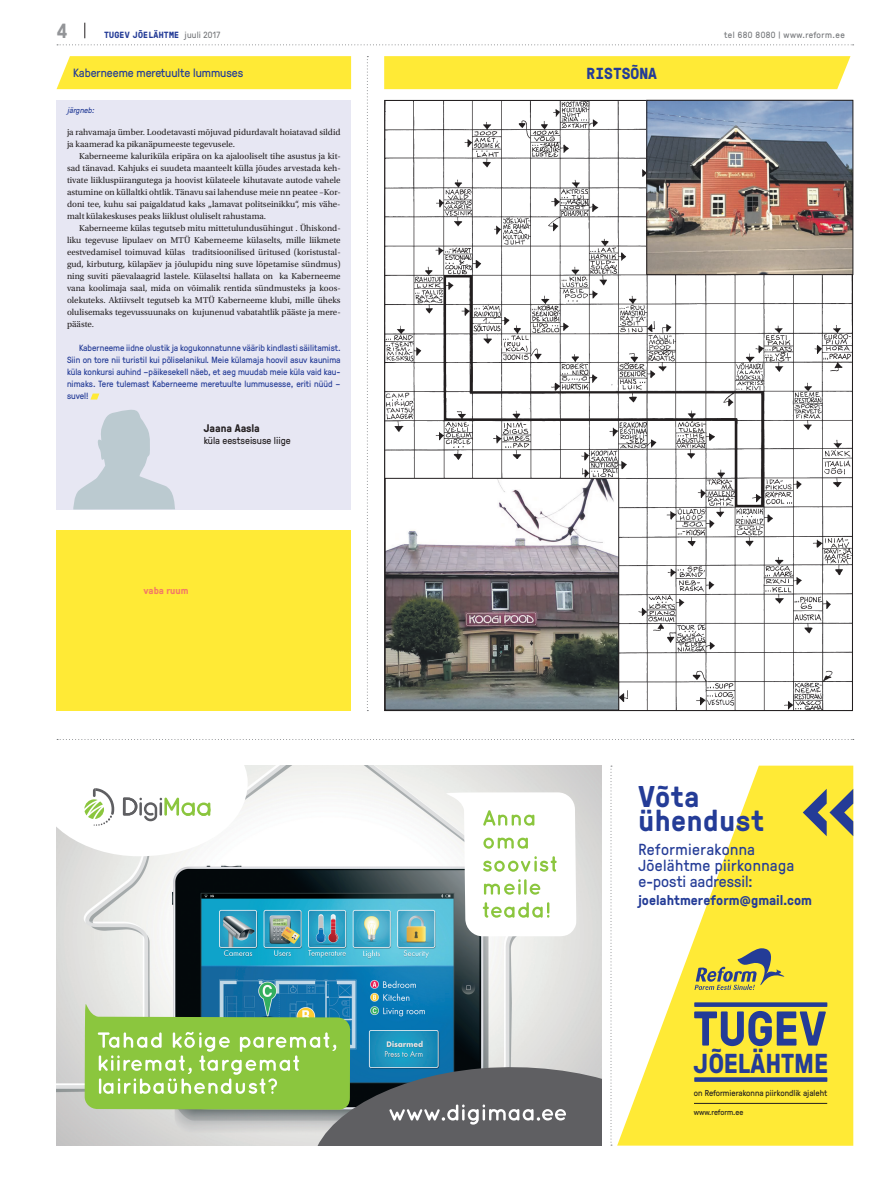
<style>
.page{position:relative;width:893px;height:1191px;background:#fff}
.page>*{position:absolute;margin:0;border:0;box-sizing:border-box;transform-origin:0 0}
.t1{font:700 30px/24px "GT Pressura";letter-spacing:.02em;color:#243c97}
.t2{font:700 27.4px "GT Pressura";letter-spacing:.005em;color:#243c97}
.t3{font:700 20.5px "GT Pressura Mono";color:#939598}
.t4{font:16px/16px "GT Pressura";letter-spacing:.02em;color:#243c97}
.t5{font:700 16px "GT Pressura Mono";color:#243c97}
.t6{font:700 14px "GT Pressura";color:#243c97}
.t7{font:12px "GT Pressura";color:#243c97}
.t8{font:700 11px "GT Pressura";color:#231f20}
.t9{font:10px "GT Pressura";color:#231f20}
.t10{font:700 10px "GT Pressura";letter-spacing:.005em;color:#f37a66}
.t11{font:9px/12px "Utopia Std";color:#231f20;text-align:justify}
.t12{font:9px/12px "GT Pressura";color:#243c97;text-align:justify}
.t13{font:9px "GT Pressura";letter-spacing:.05em;color:#76787b}
.t14{font:700 9px "GT Pressura Mono";letter-spacing:.025em;color:#243c97}
.t15{font:8.6px "GT Pressura";color:#231f20}
.t16{font:8px "GT Pressura";color:#231f20}
.t17{font:italic 8px "GT Pressura";color:#243c97}
.s1{font-family:"GT Pressura";font-weight:400;color:#76787b}
</style>
<div class="page">
<svg style="left:57px;top:44px;width:797px;height:1px"></svg>
<svg style="left:85px;top:23px;width:1px;height:15px"></svg>
<svg style="left:617px;top:765px;width:236px;height:380px;fill:#ffea36"></svg>
<svg style="left:57px;top:739px;width:797px;height:1px"></svg>
<hr style="left:694px;top:1103px;width:133px;height:1px;background:#231f20">
<img style="left:386px;top:102px;width:465px;height:607px">
<img style="left:387px;top:480px;width:230px;height:228px">
<div style="left:385px;top:478px;width:234px;height:232px;border:1px solid #231f20"></div>
<img style="left:648px;top:102px;width:203px;height:171px">
<div style="left:646px;top:100px;width:207px;height:175px;border:1px solid #231f20"></div>
<img style="left:57px;top:765px;width:544px;height:380px">
<svg style="left:57px;top:765px;width:191px;height:91px"></svg>
<svg style="left:85px;top:1001px;width:516px;height:144px;background:#84a483"></svg>
<svg style="left:442px;top:792px;width:134px;height:144px"></svg>
<svg style="left:694px;top:1011px;width:132px;height:35px;background:#919366"></svg>
<div style="left:694px;top:1002px;width:133px;height:5px;background:#243c97"></div>
<svg style="left:694px;top:1077px;width:133px;height:4px"></svg>
<svg style="left:694px;top:948px;width:90px;height:42px;background:#c2ba50"></svg>
<svg style="left:610px;top:765px;width:2px;height:380px"></svg>
<div style="left:57px;top:100px;width:294px;height:409px;background:#e7e7f3"></div>
<svg style="left:90px;top:393px;width:9px;height:6px"></svg>
<div style="left:384px;top:56px;width:466px;height:33px;background:#ffea36"></div>
<div style="left:57px;top:56px;width:294px;height:33px;background:#ffea36"></div>
<svg style="left:367px;top:56px;width:1px;height:655px"></svg>
<svg style="left:803px;top:788px;width:50px;height:48px;background:#a6a35c"></svg>
<div style="left:57px;top:530px;width:294px;height:181px;background:#ffea36"></div>
<svg style="left:73px;top:409px;width:102px;height:100px"></svg>
<h3 class="t3" style="left:57px;top:16px;width:13px">4</h3>
<p class="t14" style="left:104px;top:29px;width:118px">TUGEV JÕELÄHTME <span class="s1">juuli 2017</span></p>
<p class="t13" style="left:724px;top:29px;width:122px">tel 680 8080 | www.reform.ee</p>
<h3 class="t7" style="left:73px;top:64px;width:172px">Kaberneeme meretuulte lummuses</h3>
<h3 class="t5" style="left:587px;top:62px;width:72px">RISTSÕNA</h3>
<p class="t17" style="left:67px;top:104px;width:31px">järgneb:</p>
<p class="t11" style="left:67px;top:127px;width:275px">ja rahvamaja ümber. Loodetavasti mõjuvad pidurdavalt hoiatavad sildid ja kaamerad ka pikanäpumeeste tegevusele.</p>
<p class="t11" style="left:67px;top:151px;width:275px;text-indent:12px">Kaberneeme kaluriküla eripära on ka ajalooliselt tihe asustus ja kit&shy;sad tänavad. Kahjuks ei suudeta maanteelt külla jõudes arvestada keh&shy;tivate liikluspiirangutega ja hoovist külateele kihutavate autode vahele astumine on küllaltki ohtlik. Tänavu sai lahenduse meie nn peatee –Kor&shy;doni tee, kuhu sai paigaldatud kaks „lamavat politseinikku“, mis vähe&shy;malt külakeskuses peaks liiklust oluliselt rahustama.</p>
<p class="t11" style="left:67px;top:223px;width:275px;text-indent:12px">Kaberneeme külas tegutseb mitu mittetulundusühingut . Ühiskond&shy;liku tegevuse lipulaev on MTÜ Kaberneeme külaselts, mille liikmete eestvedamisel toimuvad külas traditsioonilised üritused (koristustal&shy;gud, kirbuturg, külapäev ja jõulupidu ning suve lõpetamise sündmus) ning suviti päevalaagrid lastele. Külaseltsi hallata on ka Kaberneeme vana koolimaja saal, mida on võimalik rentida sündmusteks ja koos&shy;olekuteks. Aktiivselt tegutseb ka MTÜ Kaberneeme klubi, mille üheks olulisemaks tegevussuunaks on kujunenud vabatahtlik pääste ja mere&shy;pääste.</p>
<p class="t12" style="left:67px;top:342px;width:275px;text-indent:12px">Kaberneeme iidne olustik ja kogukonnatunne väärib kindlasti säilitamist.<br>Siin on tore nii turistil kui põliselanikul. Meie külamaja hoovil asuv kaunima küla konkursi auhind –päikesekell näeb, et aeg muudab meie küla vaid kau&shy;nimaks. Tere tulemast Kaberneeme meretuulte lummusesse, eriti nüüd – suvel!</p>
<p class="t8" style="left:204px;top:420px;width:58px">Jaana Aasla</p>
<p class="t9" style="left:204px;top:433px;width:88px">küla eestseisuse liige</p>
<p class="t10" style="left:144px;top:583px;width:46px">vaba ruum</p>
<h1 class="t1" style="left:638px;top:783px;width:127px">Võta ühendust</h1>
<h3 class="t4" style="left:638px;top:840px;width:157px">Reformierakonna<br>Jõelähtme piirkonnaga e-posti aadressil:</h3>
<h3 class="t6" style="left:638px;top:889px;width:175px">joelahtmereform@gmail.com</h3>
<h2 class="t2" style="left:694px;top:1043px;width:136px">JÕELÄHTME</h2>
<p class="t15" style="left:694px;top:1086px;width:135px">on Reformierakonna piirkondlik ajaleht</p>
<p class="t16" style="left:694px;top:1106px;width:51px">www.reform.ee</p>
</div>
